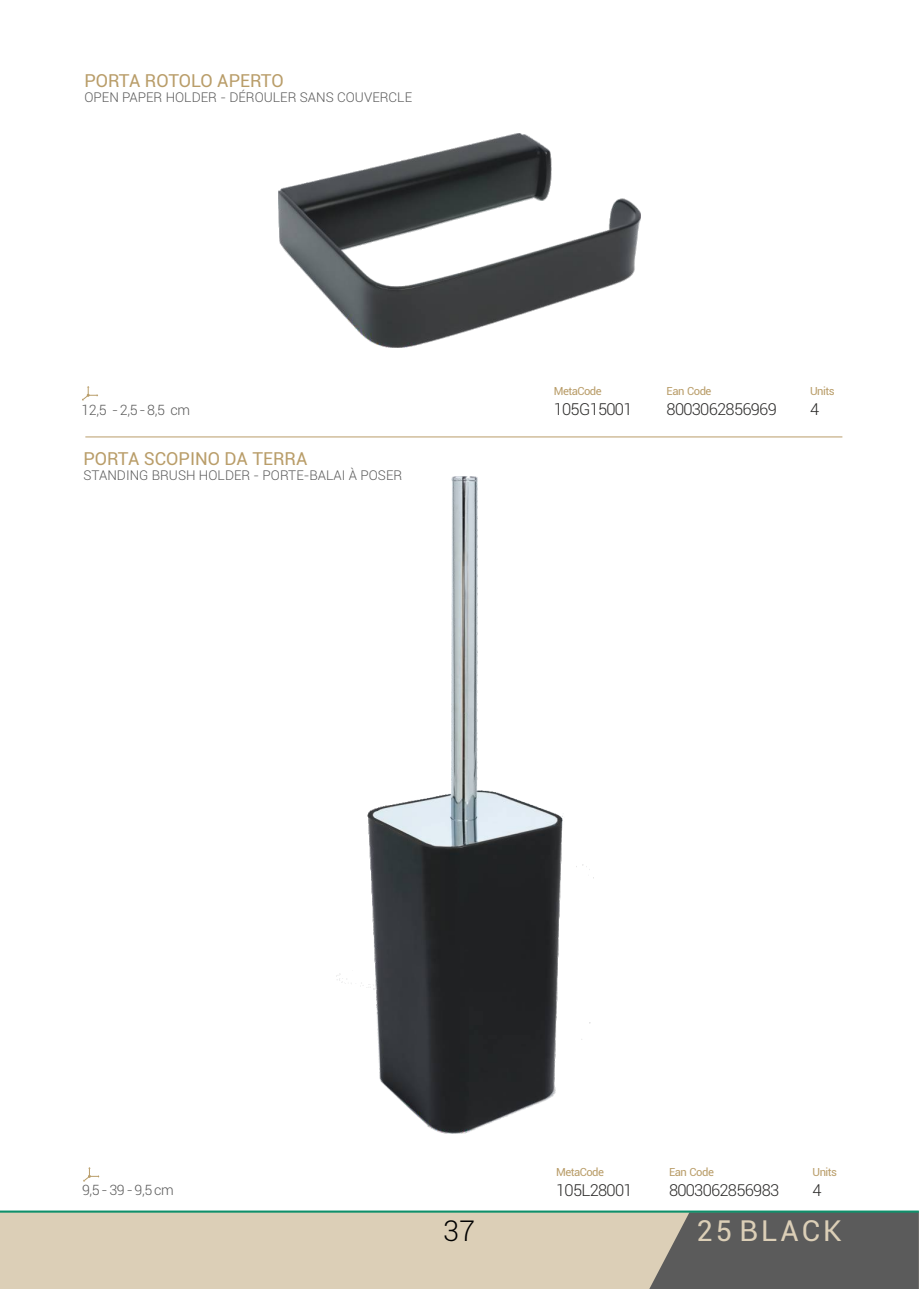
<style>
.page{position:relative;width:919px;height:1289px;background:#fff}
.page>*{position:absolute;margin:0;border:0;box-sizing:border-box;transform-origin:0 0}
.t1{font:29.1px "Roboto";letter-spacing:.105em;color:#dccfb7}
.t2{font:300 28.8px "Roboto";color:#000}
.t3{font:18px "Roboto";color:#b99d69}
.t4{font:300 16.5px "Roboto";letter-spacing:-.045em;color:#2b2a29}
.t5{font:300 14.25px "Roboto";letter-spacing:-.025em;color:#5b5b5b}
.t6{font:300 13.5px "Roboto";color:#5b5b5b}
.t7{font:11.25px "Roboto";letter-spacing:-.045em;color:#b99d69}
</style>
<div class="page">
<hr style="left:85px;top:436px;width:757px;height:1px;background:#b99d69">
<img style="left:336px;top:476px;width:255px;height:656px">
<img style="left:279px;top:134px;width:361px;height:213px">
<svg style="left:83px;top:1167px;width:16px;height:14px"></svg>
<svg style="left:82px;top:386px;width:16px;height:15px"></svg>
<div style="left:0;top:1211px;width:918px;height:77px;background:#dccfb7"></div>
<svg style="left:649px;top:1212px;width:269px;height:76px;background:#646462"></svg>
<hr style="left:0;top:1210px;width:918px;height:2px;background:#0f906b">
<h3 class="t3" style="left:84px;top:74px;width:201px">PORTA ROTOLO APERTO</h3>
<p class="t6" style="left:84px;top:92px;width:329px">OPEN PAPER HOLDER - DÉROULER SANS COUVERCLE</p>
<p class="t5" style="left:81px;top:404px;width:110px">12,5 - 2,5 - 8,5 cm</p>
<h3 class="t3" style="left:83px;top:451px;width:225px">PORTA SCOPINO DA TERRA</h3>
<p class="t6" style="left:83px;top:470px;width:320px">STANDING BRUSH HOLDER - PORTE-BALAI À POSER</p>
<p class="t7" style="left:553px;top:386px;width:49px">MetaCode</p>
<p class="t4" style="left:553px;top:402px;width:80px">105G15001</p>
<p class="t7" style="left:666px;top:386px;width:46px">Ean Code</p>
<p class="t4" style="left:666px;top:402px;width:112px">8003062856969</p>
<p class="t7" style="left:810px;top:386px;width:26px">Units</p>
<p class="t4" style="left:810px;top:402px;width:11px">4</p>
<p class="t5" style="left:82px;top:1184px;width:93px">9,5 - 39 - 9,5 cm</p>
<p class="t7" style="left:556px;top:1167px;width:49px">MetaCode</p>
<p class="t7" style="left:669px;top:1167px;width:46px">Ean Code</p>
<p class="t7" style="left:812px;top:1167px;width:26px">Units</p>
<p class="t4" style="left:556px;top:1183px;width:78px">105L28001</p>
<p class="t4" style="left:669px;top:1183px;width:112px">8003062856983</p>
<p class="t4" style="left:812px;top:1183px;width:11px">4</p>
<h2 class="t2" style="left:443px;top:1218px;width:33px">37</h2>
<h1 class="t1" style="left:696px;top:1218px;width:147px">25 BLACK</h1>
</div>
